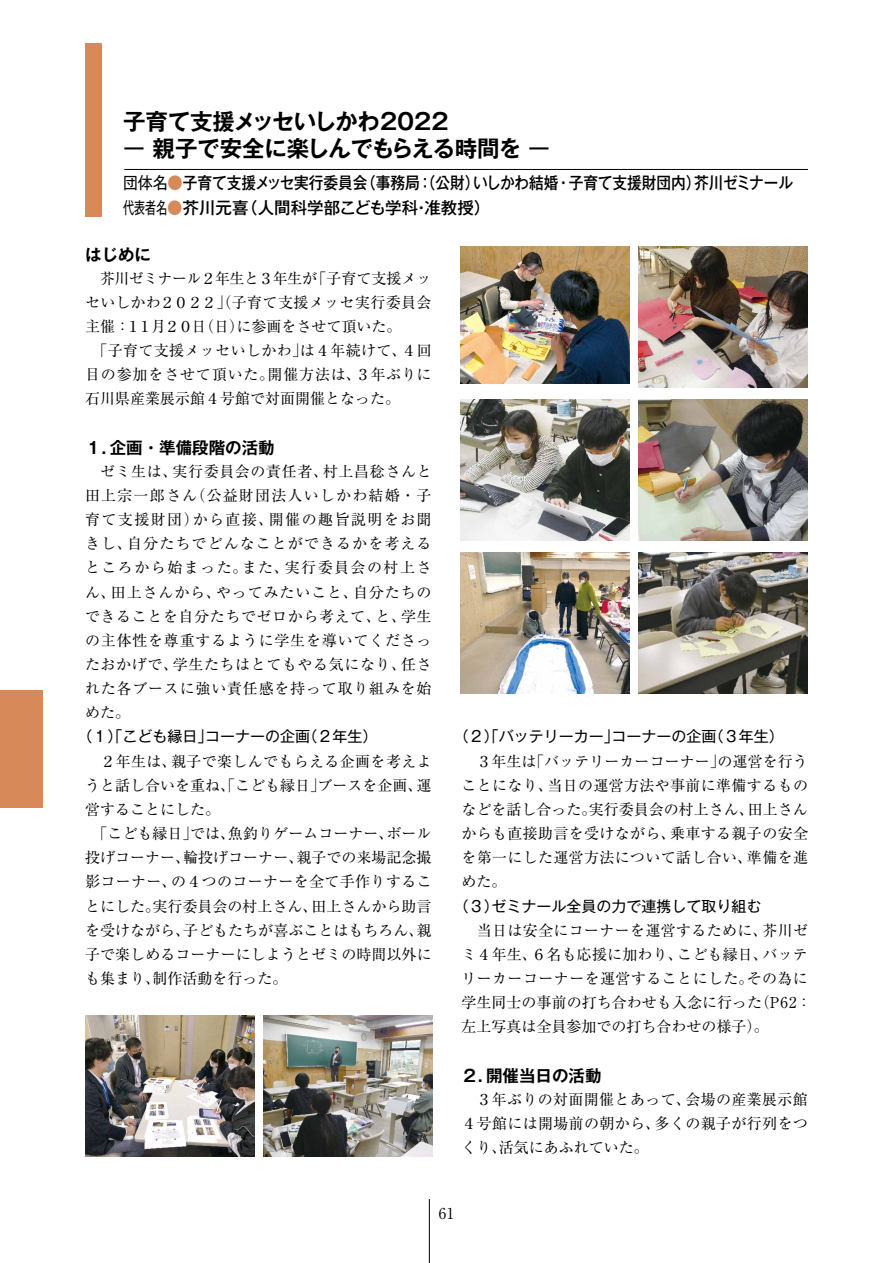
<style>
.page{position:relative;width:893px;height:1263px;background:#fff}
.page>*{position:absolute;margin:0;border:0;box-sizing:border-box;transform-origin:0 0}
.t1{font:700 22.5px/27px "Gothic MB101 Pr 5 De";letter-spacing:-.035em;color:#000}
.t2{font:500 16.5px/25px "Gothic MB101 Pr 5";color:#000;scale:.89 1}
.t3{font:700 16.5px "Gothic MB101 Pr 5 De";color:#000}
.t4{font:15px/24.2px "Ryumin Pr 6 N";letter-spacing:.01em;color:#000;text-align:justify}
.t5{font:15px "Gothic MB101 Pr 5";color:#000}
.t6{font:15px "Ryumin Pr 6 N";letter-spacing:-.04em;color:#000}
.t7{font:15px "Ryumin Pr 6 N";letter-spacing:.055em;color:#000}
.s1{font-family:"Gothic MB101 Pr 5";font-weight:400}
.s2{font-weight:400}
.s3{color:#d88959}
</style>
<div class="page">
<div style="left:85px;top:43px;width:17px;height:173px;background:#d88959"></div>
<hr style="left:124px;top:169px;width:684px;height:1px;background:#000">
<img style="left:461px;top:246px;width:169px;height:138px">
<img style="left:461px;top:399px;width:169px;height:142px">
<img style="left:461px;top:552px;width:169px;height:142px">
<img style="left:639px;top:246px;width:169px;height:141px">
<img style="left:639px;top:399px;width:169px;height:142px">
<img style="left:639px;top:552px;width:169px;height:142px">
<img style="left:85px;top:1015px;width:169px;height:142px">
<img style="left:263px;top:1015px;width:169px;height:142px">
<div style="left:0;top:690px;width:43px;height:117px;background:#d88959"></div>
<hr style="left:429px;top:1199px;width:1px;height:64px;background:#000">
<h1 class="t1" style="left:123px;top:106px;width:429px">子育て支援メッセいしかわ２０２２<br><span class="s1">ー</span> 親子で安全に楽しんでもらえる時間を <span class="s1">ー</span></h1>
<p class="t2" style="left:123px;top:169px;width:754px"><span class="s2">団体名</span><span class="s3">●</span>子育て支援メッセ実行委員会（事務局：（公財）いしかわ結婚・子育て支援財団内）芥川ゼミナール<span class="s2">代表者名</span><span class="s3">●</span>芥川元喜（人間科学部こども学科・准教授）</p>
<p class="t3" style="left:85px;top:241px;width:67px">はじめに</p>
<p class="t6" style="left:100px;top:266px;width:333px">芥川ゼミナール２年生と３年生が「子育て支援メッ</p>
<p class="t4" style="left:85px;top:289px;width:348px">セいしかわ２０２２」（子育て支援メッセ実行委員会</p>
<p class="t4" style="left:85px;top:313px;width:318px">主催：１１月２０日（日）に参画をさせて頂いた。</p>
<p class="t4" style="left:93px;top:338px;width:341px">「子育て支援メッセいしかわ」は４年続けて、４回</p>
<p class="t7" style="left:85px;top:363px;width:348px">目の参加をさせて頂いた。開催方法は、３年ぶりに</p>
<p class="t4" style="left:85px;top:386px;width:316px">石川県産業展示館４号館で対面開催となった。</p>
<p class="t3" style="left:85px;top:434px;width:191px">１．企画・準備段階の活動</p>
<p class="t4" style="left:85px;top:458px;width:348px;text-indent:15px">ゼミ生は、実行委員会の責任者、村上昌稔さんと田上宗一郎さん（公益財団法人いしかわ結婚・子育て支援財団）から直接、開催の趣旨説明をお聞きし、自分たちでどんなことができるかを考えるところから始まった。また、実行委員会の村上さん、田上さんから、やってみたいこと、自分たちのできることを自分たちでゼロから考えて、と、学生の主体性を尊重するように学生を導いてくださったおかげで、学生たちはとてもやる気になり、任された各ブースに強い責任感を持って取り組みを始めた。</p>
<p class="t5" style="left:78px;top:724px;width:301px">（１）「こども縁日」コーナーの企画（２年生）</p>
<p class="t4" style="left:85px;top:748px;width:348px">　２年生は、親子で楽しんでもらえる企画を考えよ</p>
<p class="t4" style="left:85px;top:772px;width:348px">うと話し合いを重ね、「こども縁日」ブースを企画、運</p>
<p class="t4" style="left:85px;top:796px;width:136px">営することにした。</p>
<p class="t4" style="left:93px;top:821px;width:341px">「こども縁日」では、魚釣りゲームコーナー、ボール</p>
<p class="t4" style="left:85px;top:845px;width:348px">投げコーナー、輪投げコーナー、親子での来場記念撮</p>
<p class="t4" style="left:85px;top:869px;width:348px">影コーナー、の４つのコーナーを全て手作りするこ</p>
<p class="t4" style="left:85px;top:893px;width:348px">とにした。実行委員会の村上さん、田上さんから助言</p>
<p class="t4" style="left:85px;top:917px;width:348px">を受けながら、子どもたちが喜ぶことはもちろん、親</p>
<p class="t4" style="left:85px;top:941px;width:348px">子で楽しめるコーナーにしようとゼミの時間以外に</p>
<p class="t4" style="left:85px;top:965px;width:204px">も集まり、制作活動を行った。</p>
<p class="t5" style="left:454px;top:724px;width:331px">（２）「バッテリーカー」コーナーの企画（３年生）</p>
<p class="t4" style="left:461px;top:748px;width:348px;text-indent:15px">３年生は「バッテリーカーコーナー」の運営を行うことになり、当日の運営方法や事前に準備するものなどを話し合った。実行委員会の村上さん、田上さんからも直接助言を受けながら、乗車する親子の安全を第一にした運営方法について話し合い、準備を進めた。</p>
<p class="t5" style="left:454px;top:893px;width:309px">（３）ゼミナール全員の力で連携して取り組む</p>
<p class="t4" style="left:461px;top:917px;width:352px;text-align:left">　当日は安全にコーナーを運営するために、芥川ゼミ４年生、６名も応援に加わり、こども縁日、バッテリーカーコーナーを運営することにした。その為に学生同士の事前の打ち合わせも入念に行った（P62：左上写真は全員参加での打ち合わせの様子）。</p>
<p class="t3" style="left:461px;top:1062px;width:142px">２．開催当日の活動</p>
<p class="t4" style="left:461px;top:1086px;width:348px;text-indent:15px">３年ぶりの対面開催とあって、会場の産業展示館４号館には開場前の朝から、多くの親子が行列をつくり、活気にあふれていた。</p>
<p class="t4" style="left:439px;top:1200px;width:17px">61</p>
</div>
